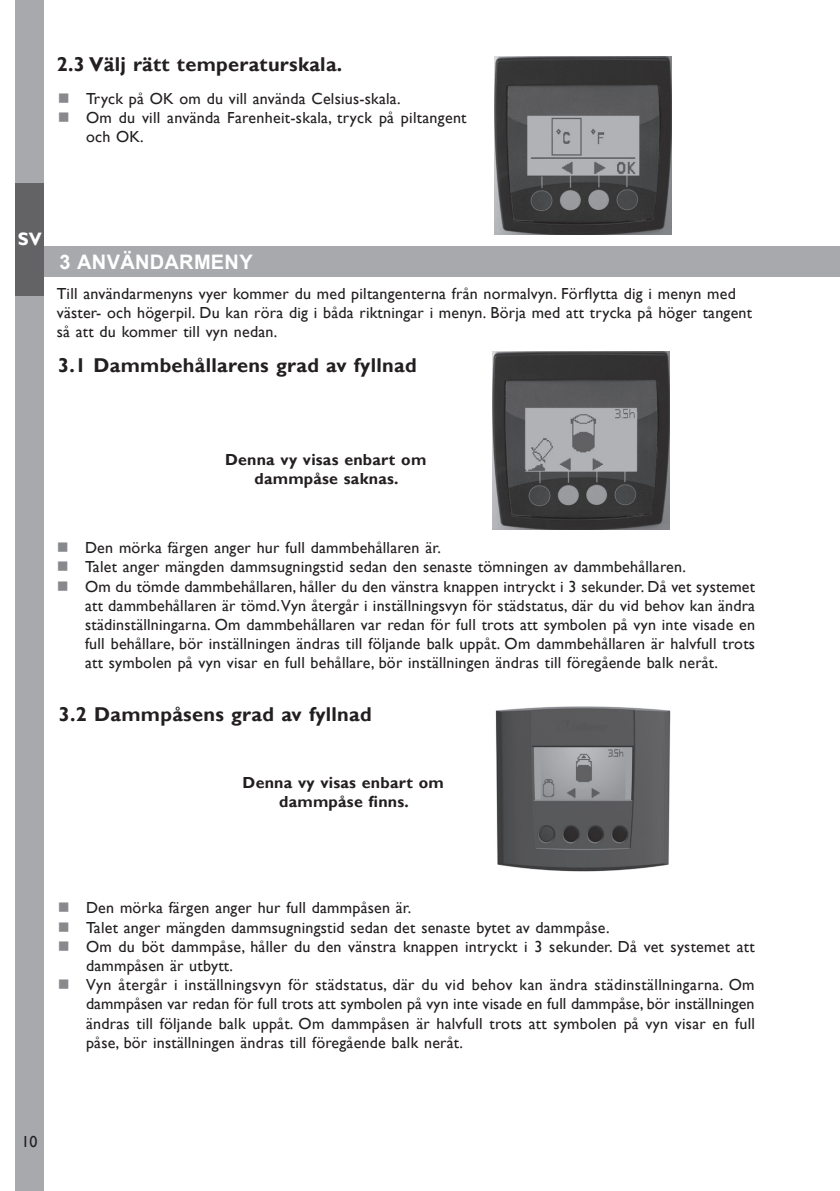
<style>
.page{position:relative;width:840px;height:1191px;background:#fff}
.page>*{position:absolute;margin:0;border:0;box-sizing:border-box;transform-origin:0 0}
.t1{font:700 20px "Gill Sans";letter-spacing:.015em;color:#231f20}
.t2{font:700 20px "Arial";letter-spacing:.015em;color:#fff}
.t3{font:700 18px "Gill Sans";color:#fff}
.t4{font:16px/19.2px "Gill Sans";letter-spacing:.015em;color:#231f20}
.t5{font:700 16px/19.2px "Gill Sans";letter-spacing:.015em;color:#231f20;text-align:center}
.s1{color:#87898c}
</style>
<div class="page">
<div style="left:16px;top:0;width:28px;height:1191px;background:#a8a9ad"></div>
<img style="left:494px;top:57px;width:177px;height:178px">
<div style="left:34px;top:246px;width:805px;height:30px;background:#a8a9ad"></div>
<img style="left:492px;top:352px;width:177px;height:178px">
<img style="left:495px;top:706px;width:176px;height:166px">
<div style="left:16px;top:183px;width:28px;height:112px;background:#636366"></div>
<p class="t1" style="left:57px;top:52px;width:287px">2.3 Välj rätt temperaturskala.</p>
<p class="t4" style="left:58px;top:89px;width:344px"><span class="s1">■</span> Tryck på OK om du vill använda Celsius-skala.</p>
<p class="t4" style="left:86px;top:109px;width:382px;text-indent:-28px"><span class="s1">■</span> Om du vill använda Farenheit-skala, tryck på piltangent och OK.</p>
<p class="t3" style="left:18px;top:228px;width:26px">SV</p>
<p class="t2" style="left:60px;top:248px;width:194px">3 ANVÄNDARMENY</p>
<p class="t4" style="left:57px;top:284px;width:696px">Till användarmenyns vyer kommer du med piltangenterna från normalvyn. Förflytta dig i menyn med väster- och högerpil. Du kan röra dig i båda riktningar i menyn. Börja med att trycka på höger tangent så att du kommer till vyn nedan.</p>
<p class="t1" style="left:58px;top:353px;width:360px">3.1 Dammbehållarens grad av fyllnad</p>
<p class="t5" style="left:225px;top:450px;width:203px">Denna vy visas enbart om dammpåse saknas.</p>
<p class="t4" style="left:57px;top:538px;width:385px"><span class="s1">■</span> Den mörka färgen anger hur full dammbehållaren är.</p>
<p class="t4" style="left:57px;top:557px;width:630px"><span class="s1">■</span> Talet anger mängden dammsugningstid sedan den senaste tömningen av dammbehållaren.</p>
<p class="t4" style="left:85px;top:577px;width:671px;text-align:justify;text-indent:-28px"><span class="s1">■</span> Om du tömde dammbehållaren, håller du den vänstra knappen intryckt i 3 sekunder. Då vet systemet att dammbehållaren är tömd. Vyn återgår i inställningsvyn för städstatus, där du vid behov kan ändra städinställningarna. Om dammbehållaren var redan för full trots att symbolen på vyn inte visade en full behållare, bör inställningen ändras till följande balk uppåt. Om dammbehållaren är halvfull trots att symbolen på vyn visar en full behållare, bör inställningen ändras till föregående balk neråt.</p>
<p class="t1" style="left:59px;top:702px;width:314px">3.2 Dammpåsens grad av fyllnad</p>
<p class="t5" style="left:242px;top:773px;width:203px">Denna vy visas enbart om dammpåse finns.</p>
<p class="t4" style="left:58px;top:898px;width:355px"><span class="s1">■</span> Den mörka färgen anger hur full dammpåsen är.</p>
<p class="t4" style="left:58px;top:918px;width:553px"><span class="s1">■</span> Talet anger mängden dammsugningstid sedan det senaste bytet av dammpåse.</p>
<p class="t4" style="left:86px;top:937px;width:669px;text-indent:-28px"><span class="s1">■</span> Om du böt dammpåse, håller du den vänstra knappen intryckt i 3 sekunder. Då vet systemet att dammpåsen är utbytt.</p>
<p class="t4" style="left:86px;top:975px;width:670px;text-align:justify;text-indent:-28px"><span class="s1">■</span> Vyn återgår i inställningsvyn för städstatus, där du vid behov kan ändra städinställningarna. Om dammpåsen var redan för full trots att symbolen på vyn inte visade en full dammpåse, bör inställningen ändras till följande balk uppåt. Om dammpåsen är halvfull trots att symbolen på vyn visar en full påse, bör inställningen ändras till föregående balk neråt.</p>
<p class="t4" style="left:21px;top:1132px;width:18px">10</p>
</div>
